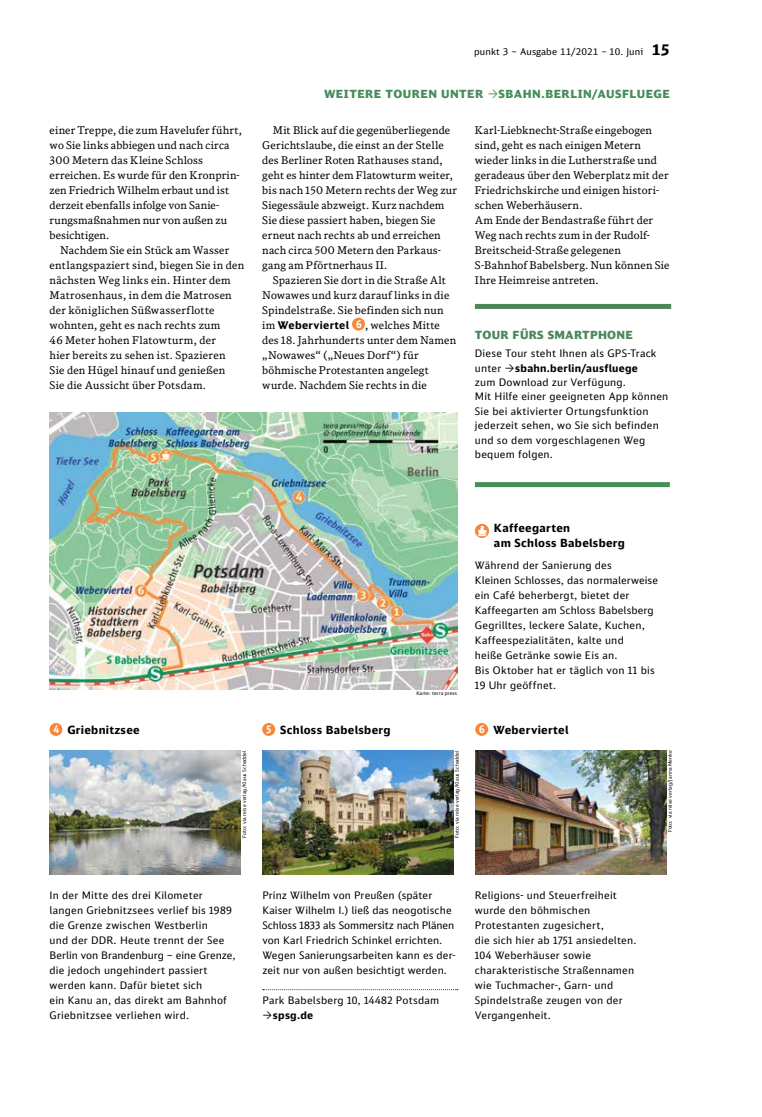
<style>
.page{position:relative;width:762px;height:1117px;background:#fff}
.page>*{position:absolute;margin:0;border:0;box-sizing:border-box;transform-origin:0 0}
.t1{font:700 11.25px/14.4px "DB Sans Alternate";letter-spacing:.025em;color:#000}
.t2{font:900 11.25px "DB Sans";letter-spacing:.04em;color:#478e5b}
.t3{font:900 11.25px "DB Sans Alternate";letter-spacing:.02em;color:#4b875a}
.t4{font:10.62px/15px "DB News";letter-spacing:.02em;color:#000}
.t5{font:10.62px "DB News";color:#000}
.t6{font:10.38px/15px "DB Sans Alternate";letter-spacing:.02em;color:#000}
.t7{font:9.38px "DB Sans";letter-spacing:.01em;color:#000}
.t8{font:5px "DB Sans Alternate";letter-spacing:.01em;color:#000}
.s1{font-weight:700;font-size:15px}
.s2{font-family:"DB Sans Alternate";font-weight:700}
.s3{font-family:"DB Sans Cond Altern";font-weight:700;font-size:10.5px;color:#fff}
.s4{font-weight:700}
.s5{font-family:"DB Sans Cond Altern";font-size:10.5px;color:#fff}
</style>
<div class="page">
<div style="left:352px;top:317px;width:13px;height:13px;background:#f88639;border-radius:50%"></div>
<img style="left:475px;top:750px;width:191px;height:124px">
<img style="left:262px;top:750px;width:192px;height:124px">
<div style="left:262px;top:722px;width:13px;height:13px;background:#f88639;border-radius:50%"></div>
<img style="left:50px;top:750px;width:191px;height:124px">
<svg style="left:49px;top:722px;width:13px;height:13px"></svg>
<div style="left:475px;top:722px;width:13px;height:13px;background:#f88639;border-radius:50%"></div>
<svg style="left:475px;top:523px;width:14px;height:15px"></svg>
<svg style="left:477px;top:526px;width:10px;height:10px"></svg>
<div style="left:475px;top:482px;width:195px;height:5px;background:#478e5b"></div>
<div style="left:475px;top:304px;width:196px;height:5px;background:#4b875a"></div>
<img style="left:50px;top:412px;width:407px;height:277px">
<p class="t7" style="left:474px;top:46px;width:197px">punkt 3 – Ausgabe 11/2021 – 10. Juni <span class="s1">15</span></p>
<p class="t4" style="left:50px;top:122px;width:194px">einer Treppe, die zum Havelufer führt,</p>
<p class="t4" style="left:50px;top:137px;width:181px">wo Sie links abbiegen und nach circa</p>
<p class="t4" style="left:50px;top:152px;width:155px">300 Metern das Kleine Schloss</p>
<p class="t4" style="left:50px;top:167px;width:192px">erreichen. Es wurde für den Kronprin-</p>
<p class="t4" style="left:50px;top:182px;width:181px">zen Friedrich Wilhelm erbaut und ist</p>
<p class="t4" style="left:50px;top:197px;width:171px">derzeit ebenfalls infolge von Sanie-</p>
<p class="t4" style="left:50px;top:212px;width:179px">rungsmaßnahmen nur von außen zu</p>
<p class="t5" style="left:50px;top:228px;width:61px">besichtigen.</p>
<p class="t4" style="left:60px;top:242px;width:171px">Nachdem Sie ein Stück am Wasser</p>
<p class="t4" style="left:50px;top:257px;width:196px">entlangspaziert sind, biegen Sie in den</p>
<p class="t4" style="left:50px;top:272px;width:182px">nächsten Weg links ein. Hinter dem</p>
<p class="t4" style="left:50px;top:287px;width:184px">Matrosenhaus, in dem die Matrosen</p>
<p class="t4" style="left:50px;top:302px;width:166px">der königlichen Süßwasserflotte</p>
<p class="t4" style="left:50px;top:317px;width:172px">wohnten, geht es nach rechts zum</p>
<p class="t4" style="left:50px;top:332px;width:168px">46 Meter hohen Flatowturm, der</p>
<p class="t4" style="left:50px;top:347px;width:177px">hier bereits zu sehen ist. Spazieren</p>
<p class="t4" style="left:50px;top:362px;width:177px">Sie den Hügel hinauf und genießen</p>
<p class="t4" style="left:50px;top:377px;width:158px">Sie die Aussicht über Potsdam.</p>
<p class="t2" style="left:324px;top:86px;width:161px">WEITERE TOUREN UNTER</p>
<p class="t2" style="left:498px;top:86px;width:173px">SBAHN.BERLIN/AUSFLUEGE</p>
<p class="t4" style="left:273px;top:122px;width:179px">Mit Blick auf die gegenüberliegende</p>
<p class="t4" style="left:262px;top:137px;width:183px">Gerichtslaube, die einst an der Stelle</p>
<p class="t4" style="left:262px;top:152px;width:182px">des Berliner Roten Rathauses stand,</p>
<p class="t4" style="left:262px;top:167px;width:192px">geht es hinter dem Flatowturm weiter,</p>
<p class="t4" style="left:262px;top:182px;width:196px">bis nach 150 Metern rechts der Weg zur</p>
<p class="t4" style="left:262px;top:197px;width:184px">Siegessäule abzweigt. Kurz nachdem</p>
<p class="t4" style="left:262px;top:212px;width:175px">Sie diese passiert haben, biegen Sie</p>
<p class="t4" style="left:262px;top:227px;width:180px">erneut nach rechts ab und erreichen</p>
<p class="t4" style="left:262px;top:242px;width:180px">nach circa 500 Metern den Parkaus-</p>
<p class="t4" style="left:262px;top:257px;width:127px">gang am Pförtnerhaus II.</p>
<p class="t4" style="left:273px;top:272px;width:175px">Spazieren Sie dort in die Straße Alt</p>
<p class="t4" style="left:262px;top:287px;width:188px">Nowawes und kurz darauf links in die</p>
<p class="t4" style="left:262px;top:302px;width:183px">Spindelstraße. Sie befinden sich nun</p>
<p class="t4" style="left:262px;top:317px;width:179px">im <span class="s2">Weberviertel</span> <span class="s3">6</span> , welches Mitte</p>
<p class="t4" style="left:262px;top:332px;width:195px">des 18. Jahrhunderts unter dem Namen</p>
<p class="t4" style="left:262px;top:347px;width:158px">„Nowawes“ („Neues Dorf“) für</p>
<p class="t4" style="left:262px;top:362px;width:168px">böhmische Protestanten angelegt</p>
<p class="t4" style="left:262px;top:377px;width:166px">wurde. Nachdem Sie rechts in die</p>
<p class="t4" style="left:475px;top:122px;width:196px">Karl-Liebknecht-Straße eingebogen sind, geht es nach einigen Metern wieder links in die Lutherstraße und geradeaus über den Weberplatz mit der Friedrichskirche und einigen histori&shy;schen Weberhäusern.<br>Am Ende der Bendastraße führt der Weg nach rechts zum in der Rudolf-Breitscheid-Straße gelegenen S-Bahnhof Babelsberg. Nun können Sie Ihre Heimreise antreten.</p>
<p class="t3" style="left:475px;top:328px;width:159px">TOUR FÜRS SMARTPHONE</p>
<p class="t6" style="left:475px;top:346px;width:183px;line-height:14.4px">Diese Tour steht Ihnen als GPS-Track unter</p>
<p class="t6" style="left:475px;top:360px;width:195px;line-height:14.4px;text-indent:40px"><span class="s4">sbahn.berlin/ausfluege<br></span>zum Download zur Verfügung.<br>Mit Hilfe einer geeigneten App können<br>Sie bei aktivierter Ortungsfunktion jederzeit sehen, wo Sie sich befinden und so dem vorgeschlagenen Weg bequem folgen.</p>
<p class="t8" style="left:416px;top:689px;width:42px">Karte: terra press</p>
<p class="t1" style="left:494px;top:520px;width:133px">Kaffeegarten<br>am Schloss Babelsberg</p>
<p class="t6" style="left:475px;top:557px;width:185px">Während der Sanierung des<br>Kleinen Schlosses, das normalerweise ein Café beherbergt, bietet der<br>Kaffeegarten am Schloss Babelsberg<br>Gegrilltes, leckere Salate, Kuchen,<br>Kaffeespezialitäten, kalte und<br>heiße Getränke sowie Eis an.<br>Bis Oktober hat er täglich von 11 bis<br>19 Uhr geöffnet.</p>
<p class="t1" style="left:54px;top:722px;width:88px"><span class="s5">4</span> Griebnitzsee</p>
<p class="t1" style="left:479px;top:722px;width:91px"><span class="s5">6</span> Weberviertel</p>
<p class="t1" style="left:267px;top:722px;width:126px"><span class="s5">5</span> Schloss Babelsberg</p>
<p class="t8" style="left:241px;top:837px;width:89px;rotate:-90deg">Foto: via reise verlag/Klaus Scheddel</p>
<p class="t8" style="left:454px;top:837px;width:89px;rotate:-90deg">Foto: via reise verlag/Klaus Scheddel</p>
<p class="t6" style="left:50px;top:887px;width:187px">In der Mitte des drei Kilometer langen Griebnitzsees verlief bis 1989 die Grenze zwischen Westberlin<br>und der DDR. Heute trennt der See Berlin von Brandenburg – eine Grenze, die jedoch ungehindert passiert werden kann. Dafür bietet sich<br>ein Kanu an, das direkt am Bahnhof Griebnitzsee verliehen wird.</p>
<p class="t6" style="left:262px;top:887px;width:195px">Prinz Wilhelm von Preußen (später Kaiser Wilhelm I.) ließ das neogotische Schloss 1833 als Sommersitz nach Plänen von Karl Friedrich Schinkel errichten.<br>Wegen Sanierungsarbeiten kann es der&shy;zeit nur von außen besichtigt werden.</p>
<p class="t6" style="left:273px;top:992px;width:168px;text-indent:-11px">Park Babelsberg 10, 14482 Potsdam <span class="s4">spsg.de</span></p>
<p class="t6" style="left:475px;top:887px;width:163px">Religions- und Steuerfreiheit wurde den böhmischen<br>Protestanten zugesichert,<br>die sich hier ab 1751 ansiedelten.<br>104 Weberhäuser sowie charakteristische Straßennamen wie Tuchmacher-, Garn- und<br>Spindelstraße zeugen von der<br>Vergangenheit.</p>
<p class="t8" style="left:667px;top:832px;width:83px;rotate:-90deg">Foto: via reise verlag/Janna Menke</p>
</div>
